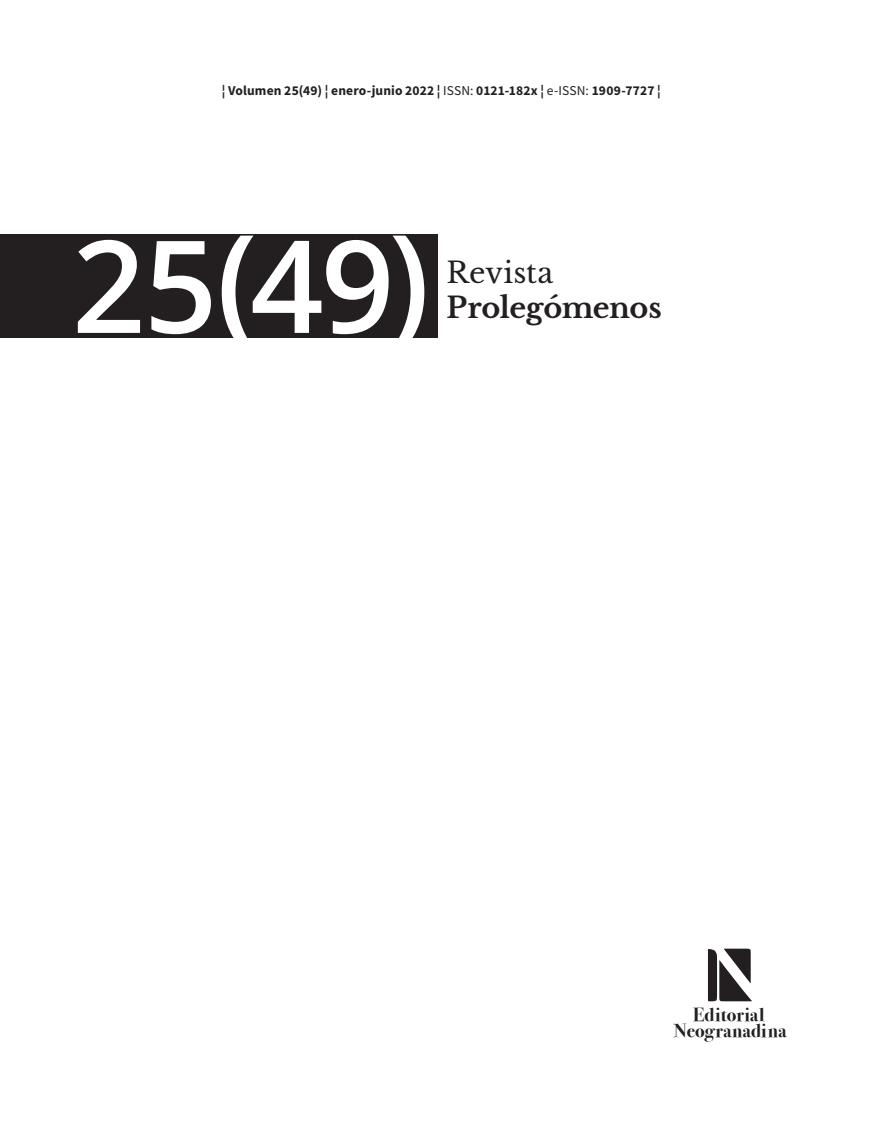
<style>
.page{position:relative;width:872px;height:1127px;background:#fff}
.page>*{position:absolute;margin:0;border:0;box-sizing:border-box;transform-origin:0 0}
.t1{font:600 128.55px "Open Sans";color:#fff}
.t2{font:700 28.65px "Libre Baskerville";letter-spacing:-.01em;color:#231f20}
.t3{font:28.65px "Libre Baskerville";color:#231f20}
.t4{font:700 19.05px/15.6px "Bodoni Svty Two ITCTT";letter-spacing:.005em;color:#231f20;text-align:center}
.t5{font:700 13.5px "Source Sans Pro";letter-spacing:.01em;color:#231f20}
.s1{font-weight:400}
</style>
<div class="page">
<div style="left:0;top:235px;width:437px;height:103px;background:#231f20"></div>
<svg style="left:708px;top:948px;width:44px;height:53px"></svg>
<p class="t5" style="left:222px;top:82px;width:440px">¦ Volumen 25(49) ¦ enero-junio 2022 ¦ <span class="s1">ISSN:</span> 0121-182x ¦ <span class="s1">e-ISSN:</span> 1909-7727 ¦</p>
<h1 class="t1" style="left:72px;top:198px;width:359px">25(49)</h1>
<h2 class="t3" style="left:446px;top:255px;width:108px">Revista</h2>
<h2 class="t2" style="left:446px;top:290px;width:217px">Prolegómenos</h2>
<h3 class="t4" style="left:674px;top:1005px;width:114px">Editorial<br>Neogranadina</h3>
</div>
